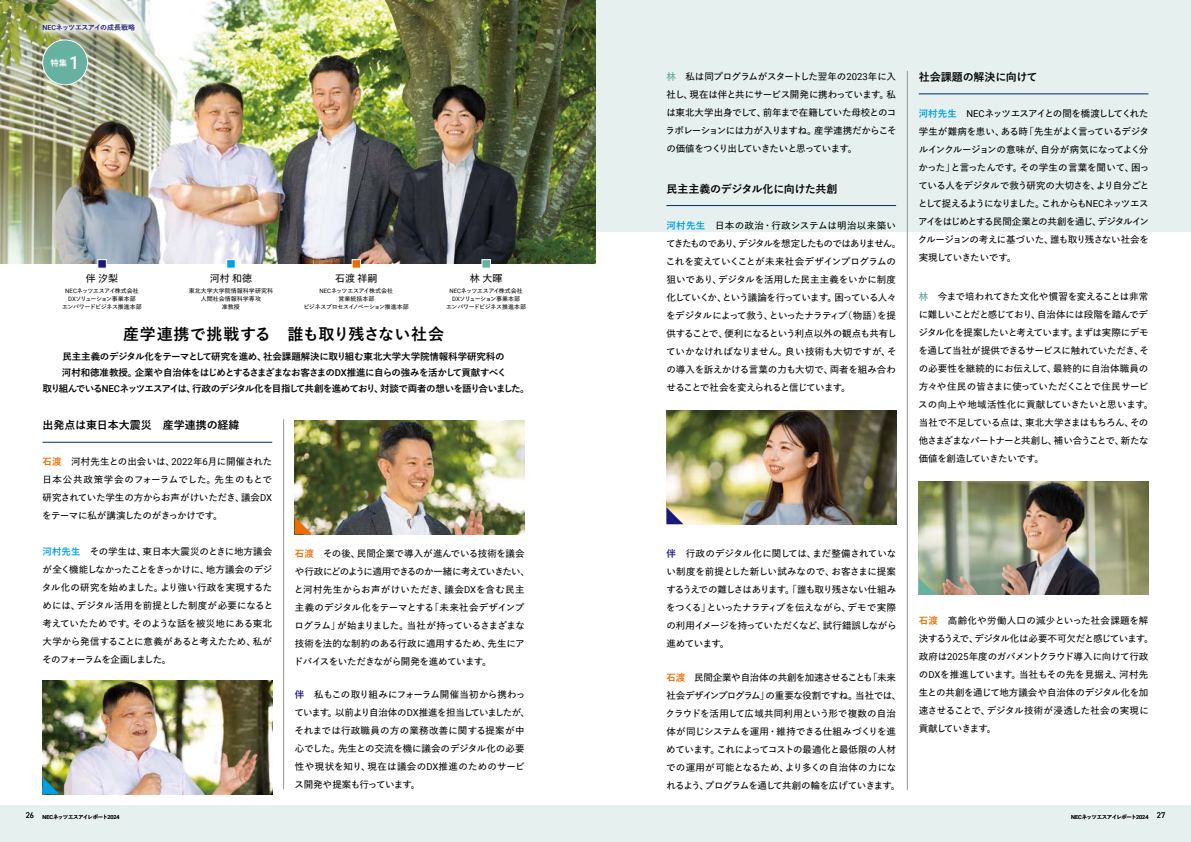
<style>
.page{position:relative;width:1191px;height:842px;background:#fff}
.page>*{position:absolute;margin:0;border:0;box-sizing:border-box;transform-origin:0 0}
.t1{font:700 16px "Yu Go Pr 6 N";letter-spacing:.015em;color:#000}
.t2{font:700 11px "Yu Go Pr 6 N";letter-spacing:-.01em;color:#000}
.t3{font:600 10px "Yu Go Pr 6 N";color:#000}
.t4{font:600 9.5px/18px "Yu Go Pr 6 N";letter-spacing:-.035em;color:#000}
.t5{font:600 9.5px/18px "Yu Go Pr 6 N";letter-spacing:-.01em;color:#000}
.t6{font:700 9.5px/16px "Yu Go Pr 6 N";letter-spacing:-.055em;color:#000;text-align:center}
.t7{font:600 9.5px/18px "Yu Go Pr 6 N";letter-spacing:-.005em;color:#000}
.t8{font:700 8.4px "Yu Go Pr 6 N";color:#fff}
.t9{font:700 7px "Yu Go Pr 6 N";letter-spacing:-.07em;color:#19197a}
.t10{font:600 6px/8px "Yu Go Pr 6 N";letter-spacing:-.065em;color:#000;text-align:center}
.t11{font:600 6px/8px "Yu Go Pr 6 N";letter-spacing:-.035em;color:#000;text-align:center}
.t12{font:600 6px/8px "Yu Go Pr 6 N";color:#000;text-align:center}
.t13{font:600 5.5px "Yu Go Pr 6 N";letter-spacing:-.1em;color:#000}
.s1{font-family:"Roboto";font-weight:500}
.s2{font-family:"Roboto";font-weight:500;font-size:18px}
.s3{font-family:"Roboto";font-weight:400}
.s4{font-weight:700;color:#ed6c00}
.s5{font-weight:700;color:#00a0e9}
.s6{font-weight:700;color:#19197a}
.s7{font-weight:700;color:#67b1a3}
.s8{font-family:"DIN Pro";font-weight:400;font-size:8px}
</style>
<div class="page">
<div style="left:0;top:805px;width:1191px;height:37px;background:#e6f0ee"></div>
<div style="left:0;top:0;width:1191px;height:232px;background:#e6f0ee"></div>
<img style="left:0;top:0;width:595px;height:264px">
<svg style="left:34px;top:15px;width:110px;height:24px"></svg>
<div style="left:43px;top:40px;width:44px;height:45px;background:#67b1a3;border-radius:50%"></div>
<div style="left:42px;top:40px;width:46px;height:45px;border:1px solid #fff;border-radius:50%"></div>
<hr style="left:666px;top:205px;width:230px;height:1px;background:#002b62">
<hr style="left:918px;top:94px;width:230px;height:1px;background:#002b62">
<hr style="left:907px;top:71px;width:1px;height:719px;background:#9fa0a0">
<hr style="left:43px;top:442px;width:229px;height:1px;background:#002b62">
<hr style="left:283px;top:420px;width:1px;height:369px;background:#9fa0a0">
<div style="left:227px;top:259px;width:8px;height:9px;background:#00a0e9;border:1px solid #fff"></div>
<div style="left:352px;top:259px;width:9px;height:9px;background:#ed6c00;border:1px solid #fff"></div>
<div style="left:482px;top:259px;width:8px;height:9px;background:#67b1a3;border:1px solid #fff"></div>
<div style="left:98px;top:259px;width:8px;height:9px;background:#19197a;border:1px solid #fff"></div>
<img style="left:43px;top:681px;width:229px;height:113px">
<svg style="left:43px;top:777px;width:17px;height:17px"></svg>
<img style="left:295px;top:421px;width:229px;height:113px">
<svg style="left:295px;top:517px;width:17px;height:17px"></svg>
<img style="left:666px;top:411px;width:230px;height:113px">
<svg style="left:666px;top:507px;width:17px;height:17px"></svg>
<img style="left:918px;top:481px;width:230px;height:114px">
<svg style="left:918px;top:578px;width:17px;height:17px"></svg>
<p class="t9" style="left:43px;top:23px;width:94px"><span class="s1">NEC</span>ネッツエスアイの成長戦略</p>
<p class="t8" style="left:50px;top:58px;width:31px">特集 <span class="s2">1</span></p>
<p class="t3" style="left:86px;top:269px;width:34px">伴汐梨</p>
<p class="t10" style="left:62px;top:286px;width:81px"><span class="s3">NEC</span>ネッツエスアイ株式会社<br><span class="s3">DX</span>ソリューション事業本部<br>エンパワードビジネス推進本部</p>
<p class="t3" style="left:210px;top:269px;width:44px">河村和徳</p>
<p class="t12" style="left:189px;top:286px;width:86px">東北大学大学院情報科学研究科人間社会情報科学専攻<br>准教授</p>
<p class="t3" style="left:335px;top:269px;width:44px">石渡祥嗣</p>
<p class="t11" style="left:303px;top:286px;width:107px"><span class="s3">NEC</span>ネッツエスアイ株式会社<br>営業統括本部<br>ビジネスプロセスイノベーション推進本部</p>
<p class="t3" style="left:470px;top:269px;width:34px">林大暉</p>
<p class="t10" style="left:446px;top:286px;width:81px"><span class="s3">NEC</span>ネッツエスアイ株式会社<br><span class="s3">DX</span>ソリューション事業本部<br>エンパワードビジネス推進本部</p>
<h1 class="t1" style="left:123px;top:325px;width:322px">産学連携で挑戦する　誰も取り残さない社会</h1>
<p class="t6" style="left:43px;top:349px;width:489px">民主主義のデジタル化をテーマとして研究を進め、社会課題解決に取り組む東北大学大学院情報科学研究科の<br>河村和徳准教授。企業や自治体をはじめとするさまざまなお客さまの<span class="s1">DX</span>推進に自らの強みを活かして貢献すべく<br>取り組んでいる<span class="s1">NEC</span>ネッツエスアイは、行政のデジタル化を目指して共創を進めており、対談で両者の想いを語り合いました。</p>
<p class="t2" style="left:43px;top:419px;width:199px">出発点は東日本大震災　産学連携の経緯</p>
<p class="t4" style="left:42px;top:452px;width:232px;text-align:justify"><span class="s4">石渡　</span>河村先生との出会いは、<span class="s3">2022</span>年<span class="s3">6</span>月に開催された日本公共政策学会のフォーラムでした。先生のもとで研究されていた学生の方からお声がけいただき、議会<span class="s3">DX</span>をテーマに私が講演したのがきっかけです。</p>
<p class="t5" style="left:42px;top:542px;width:233px"><span class="s5">河村先生　</span>その学生は、東日本大震災のときに地方議会が全く機能しなかったことをきっかけに、地方議会のデジタル化の研究を始めました。より強い行政を実現するためには、デジタル活用を前提とした制度が必要になると考えていたためです。そのような話を被災地にある東北大学から発信することに意義があると考えたため、私がそのフォーラムを企画しました。</p>
<p class="t4" style="left:294px;top:543px;width:237px"><span class="s4">石渡　</span>その後、民間企業で導入が進んでいる技術を議会や行政にどのように適用できるのか一緒に考えていきたい、と河村先生からお声がけいただき、議会<span class="s3">DX</span>を含む民主主義のデジタル化をテーマとする「未来社会デザインプログラム」が始まりました。当社が持っているさまざまな技術を法的な制約のある行政に適用するため、先生にアドバイスをいただきながら開発を進めています。</p>
<p class="t7" style="left:294px;top:684px;width:237px"><span class="s6">伴　</span>私もこの取り組みにフォーラム開催当初から携わっています。以前より自治体の<span class="s3">DX</span>推進を担当していましたが、それまでは行政職員の方の業務改善に関する提案が中心でした。先生との交流を機に議会のデジタル化の必要性や現状を知り、現在は議会の<span class="s3">DX</span>推進のためのサービス開発や提案も行っています。</p>
<p class="t4" style="left:665px;top:66px;width:232px;text-align:justify"><span class="s7">林</span> 私は同プログラムがスタートした翌年の<span class="s3">2023</span>年に入社し、現在は伴と共にサービス開発に携わっています。私は東北大学出身でして、前年まで在籍していた母校とのコラボレーションには力が入りますね。産学連携だからこその価値をつくり出していきたいと思っています。</p>
<p class="t2" style="left:666px;top:182px;width:173px">民主主義のデジタル化に向けた共創</p>
<p class="t4" style="left:666px;top:215px;width:237px"><span class="s5">河村先生　</span>日本の政治・行政システムは明治以来築いてきたものであり、デジタルを想定したものではありません。これを変えていくことが未来社会デザインプログラムの狙いであり、デジタルを活用した民主主義をいかに制度化していくか、という議論を行っています。困っている人々をデジタルによって救う、といったナラティブ（物語）を提供することで、便利になるという利点以外の観点も共有していかなければなりません。良い技術も大切ですが、その導入を訴えかける言葉の力も大切で、両者を組み合わせることで社会を変えられると信じています。</p>
<p class="t2" style="left:918px;top:71px;width:120px">社会課題の解決に向けて</p>
<p class="t4" style="left:918px;top:103px;width:233px;text-align:justify"><span class="s5">河村先生　</span><span class="s3">NEC</span>ネッツエスアイとの間を橋渡ししてくれた学生が難病を患い、ある時「先生がよく言っているデジタルインクルージョンの意味が、自分が病気になってよく分かった」と言ったんです。その学生の言葉を聞いて、困っている人をデジタルで救う研究の大切さを、より自分ごととして捉えるようになりました。これからも<span class="s3">NEC</span>ネッツエスアイをはじめとする民間企業との共創を通じ、デジタルインクルージョンの考えに基づいた、誰も取り残さない社会を実現していきたいです。</p>
<p class="t4" style="left:918px;top:286px;width:236px"><span class="s7">林</span> 今まで培われてきた文化や慣習を変えることは非常に難しいことだと感じており、自治体には段階を踏んでデジタル化を提案したいと考えています。まずは実際にデモを通して当社が提供できるサービスに触れていただき、その必要性を継続的にお伝えして、最終的に自治体職員の方々や住民の皆さまに使っていただくことで住民サービスの向上や地域活性化に貢献していきたいと思います。当社で不足している点は、東北大学さまはもちろん、その他さまざまなパートナーと共創し、補い合うことで、新たな価値を創造していきたいです。</p>
<p class="t4" style="left:666px;top:543px;width:232px;text-align:justify"><span class="s6">伴　</span>行政のデジタル化に関しては、まだ整備されていない制度を前提とした新しい試みなので、お客さまに提案するうえでの難しさはあります。「誰も取り残さない仕組みをつくる」といったナラティブを伝えながら、デモで実際の利用イメージを持っていただくなど、試行錯誤しながら進めています。</p>
<p class="t4" style="left:665px;top:667px;width:237px"><span class="s4">石渡　</span>民間企業や自治体の共創を加速させることも「未来社会デザインプログラム」の重要な役割ですね。当社では、クラウドを活用して広域共同利用という形で複数の自治体が同じシステムを運用・維持できる仕組みづくりを進めています。これによってコストの最適化と最低限の人材での運用が可能となるため、より多くの自治体の力になれるよう、プログラムを通して共創の輪を広げていきます。</p>
<p class="t4" style="left:918px;top:610px;width:236px"><span class="s4">石渡　</span>高齢化や労働人口の減少といった社会課題を解決するうえで、デジタル化は必要不可欠だと感じています。政府は<span class="s3">2025</span>年度のガバメントクラウド導入に向けて行政の<span class="s3">DX</span>を推進しています。当社もその先を見据え、河村先生との共創を通じて地方議会や自治体のデジタル化を加速させることで、デジタル技術が浸透した社会の実現に貢献していきます。</p>
<p class="t13" style="left:26px;top:811px;width:96px"><span class="s8">26</span> <span class="s3">NEC</span>ネッツエスアイレポート<span class="s3">2024</span></p>
<p class="t13" style="left:1071px;top:811px;width:96px"><span class="s3">NEC</span>ネッツエスアイレポート<span class="s3">2024</span> <span class="s8">27</span></p>
</div>
